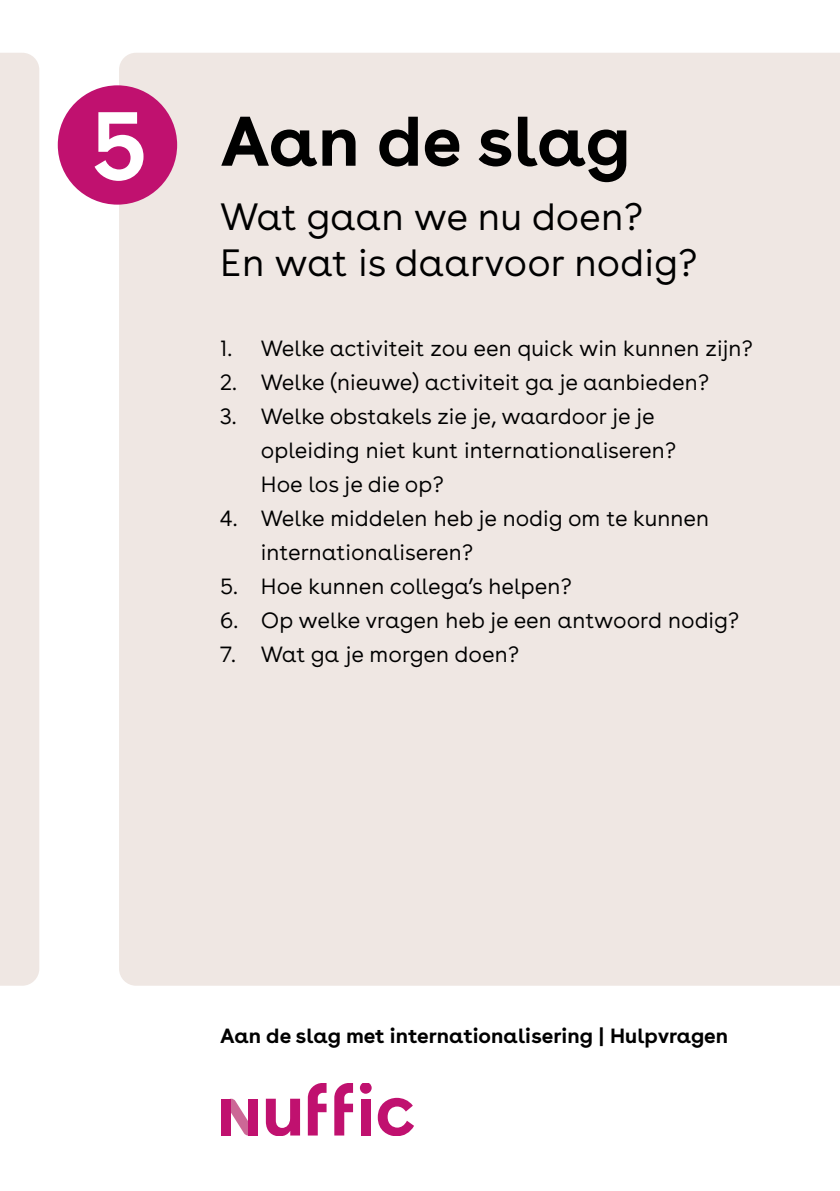
<style>
.page{position:relative;width:840px;height:1191px;background:#fff}
.page>*{position:absolute;margin:0;border:0;box-sizing:border-box;transform-origin:0 0}
.t1{font:700 96px "Buenos Aires";color:#fff}
.t2{font:700 70px "Buenos Aires";letter-spacing:-.005em;color:#000}
.t3{font:300 38px/45.6px "Buenos Aires";color:#000}
.t4{font:300 22px/34px "Buenos Aires";color:#000}
.t5{font:700 20.6px "Buenos Aires";color:#000}
</style>
<div class="page">
<div style="left:119px;top:53px;width:720px;height:932px;background:#efe7e3"></div>
<div style="left:0;top:53px;width:39px;height:932px;background:#efe7e3"></div>
<div style="left:58px;top:85px;width:119px;height:120px;background:#c0116f;border-radius:50%"></div>
<svg style="left:231px;top:1098px;width:17px;height:37px"></svg>
<div style="left:248px;top:1098px;width:10px;height:37px;background:#c0116f"></div>
<div style="left:221px;top:1098px;width:10px;height:37px;background:#c0116f"></div>
<div style="left:360px;top:1083px;width:11px;height:10px;background:#c0116f;border-radius:50%"></div>
<div style="left:360px;top:1098px;width:10px;height:37px;background:#c0116f"></div>
<svg style="left:377px;top:1097px;width:37px;height:38px"></svg>
<svg style="left:266px;top:1098px;width:34px;height:37px"></svg>
<svg style="left:307px;top:1083px;width:19px;height:52px"></svg>
<svg style="left:334px;top:1083px;width:19px;height:52px"></svg>
<h1 class="t1" style="left:91px;top:88px;width:57px">5</h1>
<h2 class="t2" style="left:220px;top:99px;width:411px">Aan de slag</h2>
<h3 class="t3" style="left:220px;top:196px;width:478px">Wat gaan we nu doen?<br>En wat is daarvoor nodig?</h3>
<p class="t4" style="left:220px;top:332px;width:534px">1. Welke activiteit zou een quick win kunnen zijn?</p>
<p class="t4" style="left:220px;top:366px;width:490px">2. Welke (nieuwe) activiteit ga je aanbieden?</p>
<p class="t4" style="left:261px;top:400px;width:417px;text-indent:-41px">3. Welke obstakels zie je, waardoor je je opleiding niet kunt internationaliseren?<br>Hoe los je die op?</p>
<p class="t4" style="left:261px;top:502px;width:449px;text-indent:-41px">4. Welke middelen heb je nodig om te kunnen internationaliseren?</p>
<p class="t4" style="left:220px;top:570px;width:353px">5. Hoe kunnen collega’s helpen?</p>
<p class="t4" style="left:220px;top:604px;width:520px">6. Op welke vragen heb je een antwoord nodig?</p>
<p class="t4" style="left:220px;top:638px;width:300px">7. Wat ga je morgen doen?</p>
<p class="t5" style="left:220px;top:1023px;width:509px">Aan de slag met internationalisering | Hulpvragen</p>
</div>
